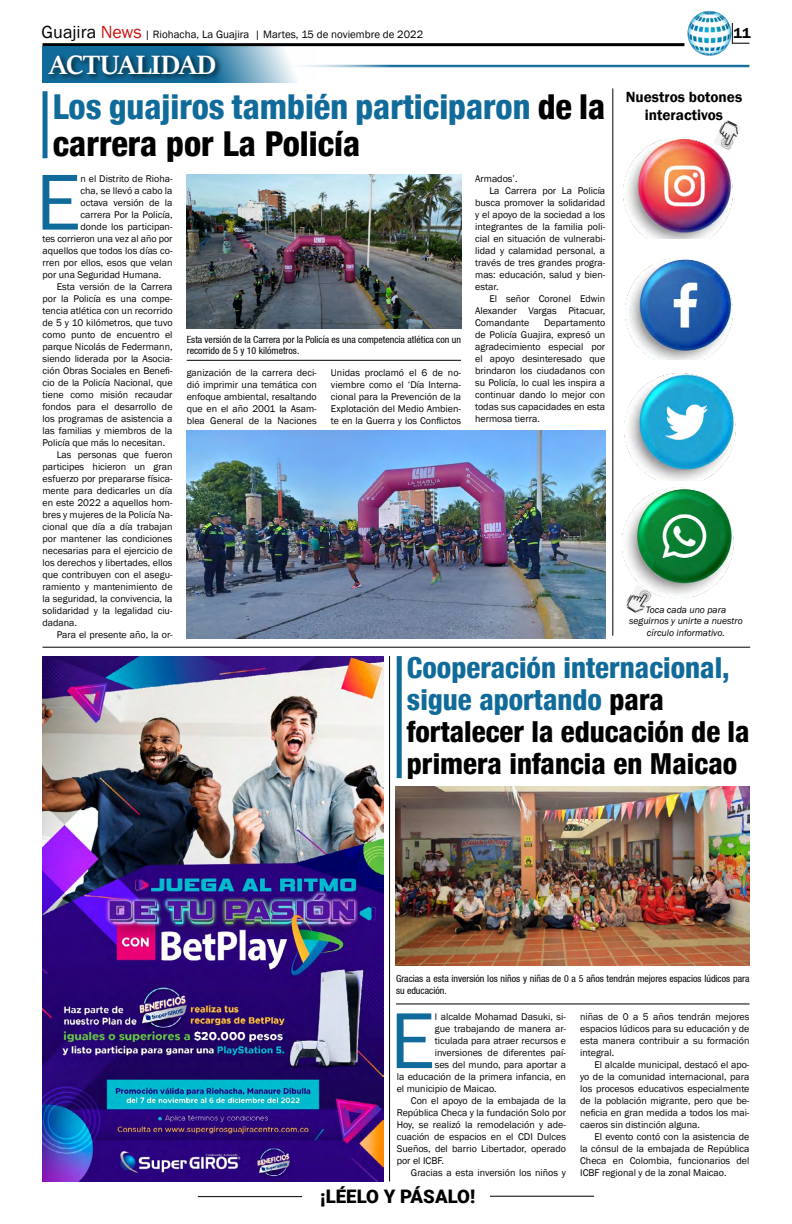
<style>
.page{position:relative;width:792px;height:1224px;background:#fff}
.page>*{position:absolute;margin:0;border:0;box-sizing:border-box;transform-origin:0 0}
.t1{font:82px "Franklin Gothic";color:#116b9a}
.t2{font:800 condensed 34.3px/37.8px "Helvetica 87";color:#116b9a}
.t3{font:30px "Sitka Text";color:#fff}
.t4{font:800 condensed 28.9px/31.8px "Helvetica 87";color:#000}
.t5{font:900 18.7px "Roboto";color:#000}
.t6{font:600 15.2px/18.2px "Franklin Gothic";color:#000;text-align:center}
.t7{font:600 14.7px "Franklin Gothic";color:#000}
.t8{font:11px "Franklin Gothic";color:#000}
.t9{font:10px/12px "Franklin Gothic";color:#000;text-align:justify}
.t10{font:condensed 9.9px/11.9px "Helvetica 57";color:#000}
.t11{font:italic 9.7px/11.6px "Franklin Gothic";color:#000;text-align:center}
.s1{font-size:18px}
.s2{font-size:18px;color:#c91311}
.s3{color:#000}
.s4{color:#116b9a}
</style>
<div class="page">
<hr style="left:198px;top:1196px;width:104px;height:1px;background:#000">
<hr style="left:490px;top:1196px;width:104px;height:1px;background:#000">
<hr style="left:43px;top:43px;width:641px;height:3px;background:#000">
<img style="left:687px;top:10px;width:45px;height:46px">
<svg style="left:732px;top:23px;width:17px;height:21px"></svg>
<svg style="left:43px;top:46px;width:274px;height:37px"></svg>
<div style="left:46px;top:52px;width:177px;height:30px;background:#000;opacity:.75"></div>
<hr style="left:278px;top:65px;width:471px;height:3px;background:#116b9a">
<hr style="left:612px;top:88px;width:1px;height:548px;background:#000">
<img style="left:624px;top:373px;width:112px;height:105px">
<img style="left:625px;top:258px;width:108px;height:101px">
<img style="left:623px;top:137px;width:110px;height:102px">
<img style="left:713px;top:120px;width:28px;height:31px">
<img style="left:623px;top:478px;width:111px;height:121px">
<img style="left:624px;top:584px;width:29px;height:31px">
<hr style="left:43px;top:647px;width:707px;height:1px;background:#000">
<hr style="left:389px;top:656px;width:1px;height:525px;background:#000">
<div style="left:397px;top:656px;width:5px;height:122px;background:#116b9a"></div>
<div style="left:43px;top:91px;width:5px;height:67px;background:#116b9a"></div>
<img style="left:187px;top:430px;width:418px;height:208px">
<img style="left:187px;top:175px;width:274px;height:154px">
<hr style="left:187px;top:360px;width:274px;height:1px;background:#000">
<img style="left:396px;top:786px;width:353px;height:179px">
<hr style="left:396px;top:1003px;width:353px;height:1px;background:#000">
<img style="left:43px;top:656px;width:340px;height:525px">
<p class="t8" style="left:42px;top:28px;width:383px"><span class="s1">Guajira</span> <span class="s2">News</span> | Riohacha, La Guajira | Martes, 15 de noviembre de 2022</p>
<h3 class="t7" style="left:733px;top:24px;width:19px">11</h3>
<h3 class="t3" style="left:49px;top:43px;width:168px">ACTUALIDAD</h3>
<h3 class="t6" style="left:626px;top:88px;width:118px">Nuestros botones interactivos</h3>
<h2 class="t2" style="left:53px;top:87px;width:554px">Los guajiros también participaron <span class="s3">de la carrera por La Policía</span></h2>
<h1 class="t1" style="left:36px;top:151px;width:46px">E</h1>
<p class="t9" style="left:81px;top:173px;width:93px">n el Distrito de Rioha-</p>
<p class="t9" style="left:81px;top:185px;width:93px">cha, se llevó a cabo la</p>
<p class="t9" style="left:81px;top:197px;width:93px">octava versión de la</p>
<p class="t9" style="left:81px;top:209px;width:93px">carrera Por la Policía,</p>
<p class="t9" style="left:81px;top:221px;width:93px">donde los participan-</p>
<p class="t9" style="left:43px;top:233px;width:132px">tes corrieron una vez al año por</p>
<p class="t9" style="left:43px;top:245px;width:132px">aquellos que todos los días co-</p>
<p class="t9" style="left:43px;top:257px;width:132px">rren por ellos, esos que velan</p>
<p class="t9" style="left:43px;top:269px;width:120px">por una Seguridad Humana.</p>
<p class="t9" style="left:57px;top:281px;width:117px">Esta versión de la Carrera</p>
<p class="t9" style="left:43px;top:293px;width:132px">por la Policía es una compe-</p>
<p class="t9" style="left:43px;top:305px;width:132px">tencia atlética con un recorrido</p>
<p class="t9" style="left:43px;top:317px;width:132px">de 5 y 10 kilómetros, que tuvo</p>
<p class="t9" style="left:43px;top:329px;width:132px">como punto de encuentro el</p>
<p class="t9" style="left:43px;top:341px;width:132px">parque Nicolás de Federmann,</p>
<p class="t9" style="left:43px;top:353px;width:132px">siendo liderada por la Asocia-</p>
<p class="t9" style="left:43px;top:365px;width:132px">ción Obras Sociales en Benefi-</p>
<p class="t9" style="left:43px;top:377px;width:132px">cio de la Policía Nacional, que</p>
<p class="t9" style="left:43px;top:389px;width:132px">tiene como misión recaudar</p>
<p class="t9" style="left:43px;top:401px;width:132px">fondos para el desarrollo de</p>
<p class="t9" style="left:43px;top:413px;width:132px">los programas de asistencia a</p>
<p class="t9" style="left:43px;top:425px;width:132px">las familias y miembros de la</p>
<p class="t9" style="left:43px;top:437px;width:124px">Policía que más lo necesitan.</p>
<p class="t9" style="left:57px;top:449px;width:117px">Las personas que fueron</p>
<p class="t9" style="left:43px;top:461px;width:132px">participes hicieron un gran</p>
<p class="t9" style="left:43px;top:473px;width:132px">esfuerzo por prepararse física-</p>
<p class="t9" style="left:43px;top:485px;width:132px">mente para dedicarles un día</p>
<p class="t9" style="left:43px;top:497px;width:132px">en este 2022 a aquellos hom-</p>
<p class="t9" style="left:43px;top:509px;width:132px">bres y mujeres de la Policía Na-</p>
<p class="t9" style="left:43px;top:521px;width:132px">cional que día a día trabajan</p>
<p class="t9" style="left:43px;top:533px;width:132px">por mantener las condiciones</p>
<p class="t9" style="left:43px;top:545px;width:132px">necesarias para el ejercicio de</p>
<p class="t9" style="left:43px;top:557px;width:132px">los derechos y libertades, ellos</p>
<p class="t9" style="left:43px;top:569px;width:132px">que contribuyen con el asegu-</p>
<p class="t9" style="left:43px;top:581px;width:132px">ramiento y mantenimiento de</p>
<p class="t9" style="left:43px;top:593px;width:132px">la seguridad, la convivencia, la</p>
<p class="t9" style="left:43px;top:605px;width:132px">solidaridad y la legalidad ciu-</p>
<p class="t9" style="left:43px;top:617px;width:36px">dadana.</p>
<p class="t9" style="left:57px;top:629px;width:117px">Para el presente año, la or-</p>
<p class="t10" style="left:187px;top:333px;width:276px">Esta versión de la Carrera por la Policía es una competencia atlética con un recorrido de 5 y 10 kilómetros.</p>
<p class="t9" style="left:187px;top:366px;width:132px">ganización de la carrera deci&shy;dió imprimir una temática con enfoque ambiental, resaltando que en el año 2001 la Asam&shy;blea General de la Naciones</p>
<p class="t9" style="left:331px;top:366px;width:132px">Unidas proclamó el 6 de no&shy;viembre como el ‘Día Interna&shy;cional para la Prevención de la Explotación del Medio Ambien&shy;te en la Guerra y los Conflictos</p>
<p class="t9" style="left:475px;top:173px;width:44px">Armados’.</p>
<p class="t9" style="left:489px;top:185px;width:117px">La Carrera por La Policía</p>
<p class="t9" style="left:475px;top:197px;width:132px">busca promover la solidaridad</p>
<p class="t9" style="left:475px;top:209px;width:132px">y el apoyo de la sociedad a los</p>
<p class="t9" style="left:475px;top:221px;width:132px">integrantes de la familia poli-</p>
<p class="t9" style="left:475px;top:233px;width:132px">cial en situación de vulnerabi-</p>
<p class="t9" style="left:475px;top:245px;width:132px">lidad y calamidad personal, a</p>
<p class="t9" style="left:475px;top:257px;width:132px">través de tres grandes progra-</p>
<p class="t9" style="left:475px;top:269px;width:132px">mas: educación, salud y bien-</p>
<p class="t9" style="left:475px;top:281px;width:25px">estar.</p>
<p class="t9" style="left:489px;top:293px;width:117px">El señor Coronel Edwin</p>
<p class="t9" style="left:475px;top:305px;width:132px">Alexander Vargas Pitacuar,</p>
<p class="t9" style="left:475px;top:317px;width:56px">Comandante</p>
<p class="t9" style="left:475px;top:317px;width:132px;text-indent:69px">Departamento de Policía Guajira, expresó un agradecimiento especial por el apoyo desinteresado que brindaron los ciudadanos con su Policía, lo cual les inspira a continuar dando lo mejor con todas sus capacidades en esta hermosa tierra.</p>
<p class="t11" style="left:629px;top:604px;width:115px">Toca cada uno para seguirnos y unirte a nuestro círculo informativo.</p>
<h3 class="t4" style="left:407px;top:651px;width:344px"><span class="s4">Cooperación internacional, sigue aportando</span> para fortalecer la educación de la primera infancia en Maicao</h3>
<p class="t10" style="left:396px;top:972px;width:355px">Gracias a esta inversión los niños y niñas de 0 a 5 años tendrán mejores espacios lúdicos para su educación.</p>
<h1 class="t1" style="left:390px;top:990px;width:46px">E</h1>
<p class="t9" style="left:435px;top:1011px;width:133px">l alcalde Mohamad Dasuki, si-</p>
<p class="t9" style="left:435px;top:1023px;width:133px">gue trabajando de manera ar-</p>
<p class="t9" style="left:435px;top:1035px;width:133px">ticulada para atraer recursos e</p>
<p class="t9" style="left:435px;top:1047px;width:133px">inversiones de diferentes paí-</p>
<p class="t9" style="left:435px;top:1059px;width:133px">ses del mundo, para aportar a</p>
<p class="t9" style="left:397px;top:1071px;width:171px">la educación de la primera infancia, en</p>
<p class="t9" style="left:397px;top:1083px;width:101px">el municipio de Maicao.</p>
<p class="t9" style="left:411px;top:1095px;width:157px">Con el apoyo de la embajada de la</p>
<p class="t9" style="left:397px;top:1107px;width:171px">República Checa y la fundación Solo por</p>
<p class="t9" style="left:397px;top:1119px;width:171px">Hoy, se realizó la remodelación y ade-</p>
<p class="t9" style="left:397px;top:1131px;width:171px">cuación de espacios en el CDI Dulces</p>
<p class="t9" style="left:397px;top:1143px;width:171px">Sueños, del barrio Libertador, operado</p>
<p class="t9" style="left:397px;top:1155px;width:49px">por el ICBF.</p>
<p class="t9" style="left:411px;top:1167px;width:157px">Gracias a esta inversión los niños y</p>
<h3 class="t5" style="left:320px;top:1184px;width:157px">¡LÉELO Y PÁSALO!</h3>
<p class="t9" style="left:580px;top:1011px;width:171px">niñas de 0 a 5 años tendrán mejores espacios lúdicos para su educación y de esta manera contribuir a su formación integral.</p>
<p class="t9" style="left:580px;top:1059px;width:171px;text-indent:14px">El alcalde municipal, destacó el apo&shy;yo de la comunidad internacional, para los procesos educativos especialmente de la población migrante, pero que be&shy;neficia en gran medida a todos los mai&shy;caeros sin distinción alguna.</p>
<p class="t9" style="left:580px;top:1131px;width:171px;text-indent:14px">El evento contó con la asistencia de la cónsul de la embajada de República Checa en Colombia, funcionarios del ICBF regional y de la zonal Maicao.</p>
</div>
